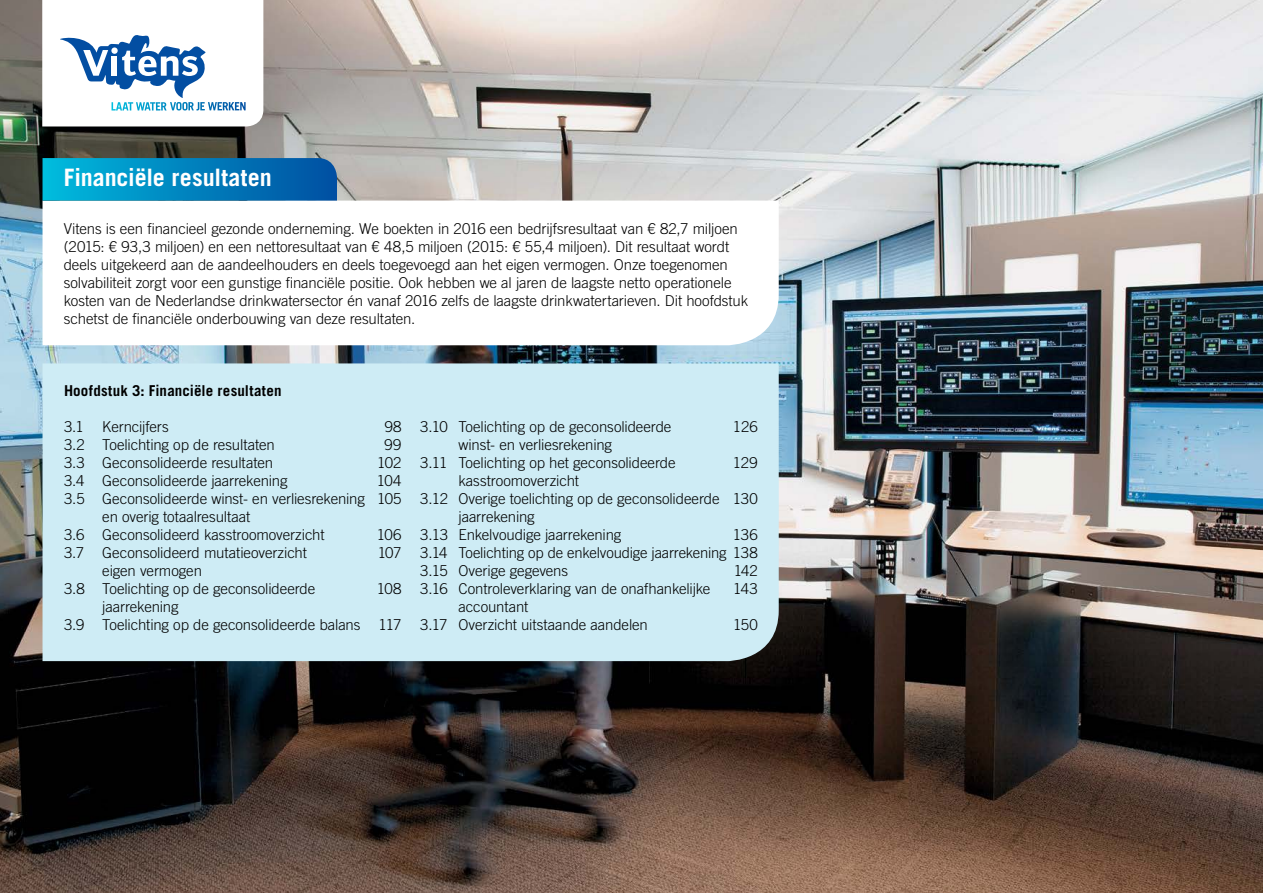
<style>
.page{position:relative;width:1263px;height:893px;background:#fff}
.page>*{position:absolute;margin:0;border:0;box-sizing:border-box;transform-origin:0 0}
.t1{font:700 24px "Trade Gothic LT Std";color:#fff}
.t2{font:300 15px/18px "Trade Gothic LT Std";letter-spacing:-.01em;color:#000}
.t3{font:700 15px "Trade Gothic LT Std";letter-spacing:.01em;color:#000}
</style>
<div class="page">
<img style="left:0;top:0;width:1263px;height:893px">
<svg style="left:42px;top:0;width:221px;height:126px"></svg>
<svg style="left:43px;top:201px;width:736px;height:144px"></svg>
<svg style="left:43px;top:158px;width:294px;height:43px;background:#0284be"></svg>
<div style="left:43px;top:363px;width:736px;height:298px;background:#ceecf5"></div>
<h1 class="t1" style="left:64px;top:163px;width:210px">Financiële resultaten</h1>
<p class="t2" style="left:64px;top:219px;width:686px">Vitens is een financieel gezonde onderneming. We boekten in 2016 een bedrijfsresultaat van € 82,7 miljoen (2015: € 93,3 miljoen) en een nettoresultaat van € 48,5 miljoen (2015: € 55,4 miljoen). Dit resultaat wordt deels uitgekeerd aan de aandeelhouders en deels toegevoegd aan het eigen vermogen. Onze toegenomen solvabiliteit zorgt voor een gunstige financiële positie. Ook hebben we al jaren de laagste netto operationele kosten van de Nederlandse drinkwatersector én vanaf 2016 zelfs de laagste drinkwatertarieven. Dit hoofdstuk schetst de financiële onderbouwing van deze resultaten.</p>
<p class="t3" style="left:64px;top:381px;width:219px">Hoofdstuk 3: Financiële resultaten</p>
<p class="t2" style="left:64px;top:417px;width:106px">3.1 Kerncijfers</p>
<p class="t2" style="left:385px;top:417px;width:18px">98</p>
<p class="t2" style="left:64px;top:435px;width:212px">3.2 Toelichting op de resultaten</p>
<p class="t2" style="left:385px;top:435px;width:19px">99</p>
<p class="t2" style="left:64px;top:453px;width:211px">3.3 Geconsolideerde resultaten</p>
<p class="t2" style="left:377px;top:453px;width:26px">102</p>
<p class="t2" style="left:64px;top:471px;width:225px">3.4 Geconsolideerde jaarrekening</p>
<p class="t2" style="left:377px;top:471px;width:26px">104</p>
<p class="t2" style="left:64px;top:489px;width:339px">3.5 Geconsolideerde winst- en verliesrekening 105</p>
<p class="t2" style="left:102px;top:507px;width:149px">en overig totaalresultaat</p>
<p class="t2" style="left:64px;top:525px;width:262px">3.6 Geconsolideerd kasstroomoverzicht</p>
<p class="t2" style="left:377px;top:525px;width:26px">106</p>
<p class="t2" style="left:64px;top:543px;width:244px">3.7 Geconsolideerd mutatieoverzicht</p>
<p class="t2" style="left:378px;top:543px;width:25px">107</p>
<p class="t2" style="left:64px;top:561px;width:253px;text-indent:38px">eigen vermogen<br>3.8 Toelichting op de geconsolideerde</p>
<p class="t2" style="left:377px;top:579px;width:26px">108</p>
<p class="t2" style="left:64px;top:597px;width:339px;text-indent:38px">jaarrekening<br>3.9 Toelichting op de geconsolideerde balans 117</p>
<p class="t2" style="left:420px;top:417px;width:253px">3.10 Toelichting op de geconsolideerde</p>
<p class="t2" style="left:733px;top:417px;width:26px">126</p>
<p class="t2" style="left:420px;top:435px;width:257px;text-indent:38px">winst- en verliesrekening<br>3.11 Toelichting op het geconsolideerde</p>
<p class="t2" style="left:733px;top:453px;width:27px">129</p>
<p class="t2" style="left:458px;top:471px;width:122px">kasstroomoverzicht</p>
<p class="t2" style="left:420px;top:489px;width:339px">3.12 Overige toelichting op de geconsolideerde 130</p>
<p class="t2" style="left:458px;top:507px;width:78px">jaarrekening</p>
<p class="t2" style="left:420px;top:525px;width:203px">3.13 Enkelvoudige jaarrekening</p>
<p class="t2" style="left:420px;top:525px;width:339px;text-align:justify;text-indent:313px">136<br>3.14 Toelichting op de enkelvoudige jaarrekening 138<br>3.15 Overige gegevens</p>
<p class="t2" style="left:734px;top:561px;width:25px">142</p>
<p class="t2" style="left:420px;top:579px;width:292px">3.16 Controleverklaring van de onafhankelijke</p>
<p class="t2" style="left:733px;top:579px;width:26px">143</p>
<p class="t2" style="left:420px;top:597px;width:229px;text-indent:38px">accountant<br>3.17 Overzicht uitstaande aandelen</p>
<p class="t2" style="left:733px;top:615px;width:26px">150</p>
</div>
